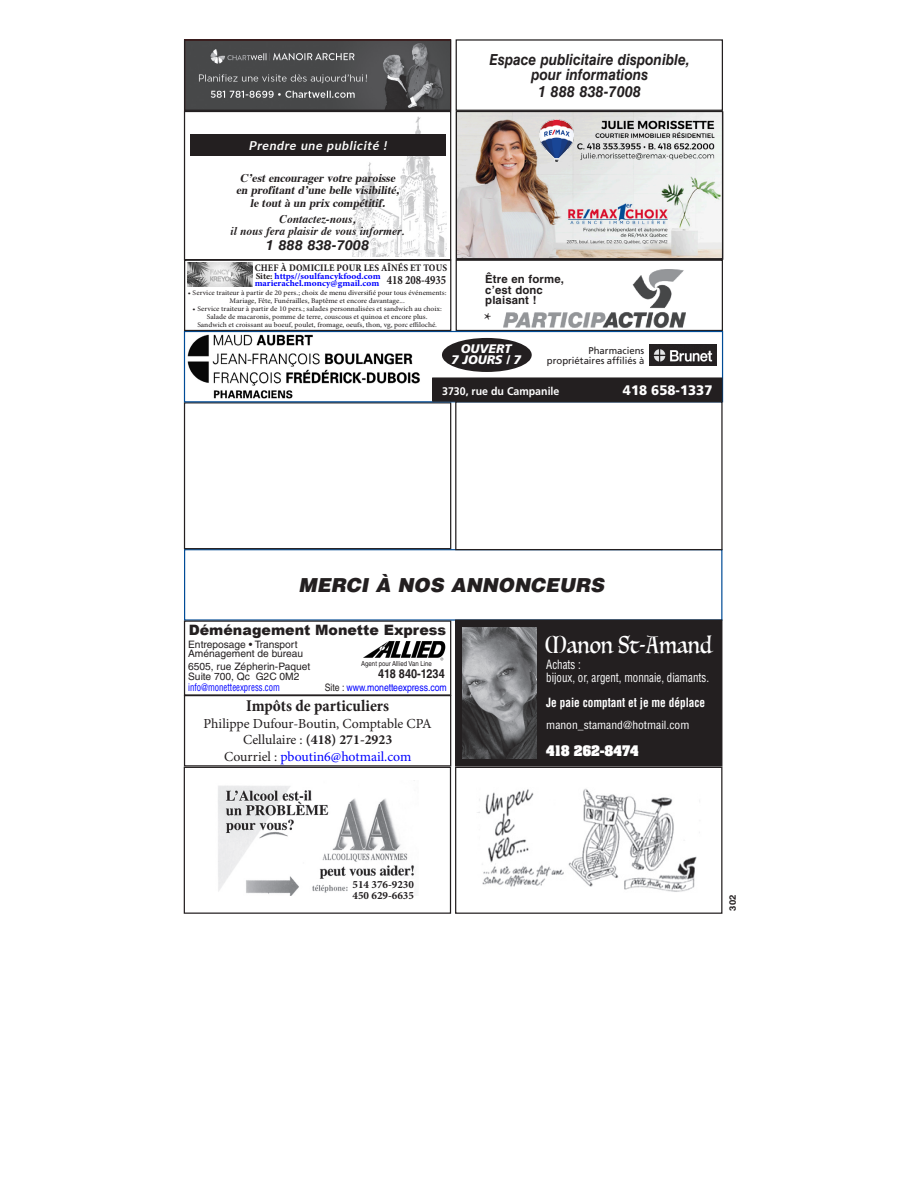
<style>
.page{position:relative;width:918px;height:1188px;background:#fff}
.page>*{position:absolute;margin:0;border:0;box-sizing:border-box;transform-origin:0 0}
.t1{font:23.4px "Luminari";color:#fff;scale:.83 1}
.t2{font:19.5px "Minion Pro";color:#231f20}
.t3{font:italic 900 19.35px "Helvetica LT Std";color:#231f20}
.t4{font:700 condensed 16.5px "Minion Pro";color:#231f20}
.t5{font:italic 700 15.3px/15.3px "Helvetica LT Std";color:#231f20;text-align:center;scale:.9 1}
.t6{font:italic 700 15.3px "Helvetica LT Std";color:#231f20;scale:.96 1}
.t7{font:900 14.25px "Arial";color:#231f20}
.t8{font:13.8px/16.5px "Minion Pro";color:#231f20;text-align:center}
.t9{font:italic 700 13.8px "Helvetica LT Std";color:#231f20;scale:1.06 1}
.t10{font:900 13.8px "Frutiger LT Std";color:#fff;scale:.96 1}
.t11{font:condensed 12.45px/12.5px "Helvetica LT Std";color:#fff;scale:.88 1}
.t12{font:700 condensed 12.45px "Helvetica LT Std";color:#fff;scale:.91 1}
.t13{font:italic 900 12.45px/11.1px "Frutiger LT Std";color:#fff;text-align:center}
.t14{font:700 12.45px "Aachen Std";color:#fff}
.t15{font:700 12.45px "Helvetica LT Std";color:#231f20;scale:.88 1}
.t16{font:italic 700 12.3px "Lato";color:#fff}
.t17{font:italic 700 11.7px/12.3px "Times";color:#231f20;text-align:center}
.t18{font:italic 700 11.7px/11.7px "Times";color:#231f20;text-align:center}
.t19{font:700 11.4px/10.4px "Helvetica LT Std";letter-spacing:.01em;color:#231f20}
.t20{font:condensed 11.1px "Helvetica LT Std";color:#fff;scale:1.05 1}
.t21{font:700 11.1px/11.1px "Minion Pro";color:#231f20}
.t22{font:700 11.1px "Frutiger LT Std";color:#fff;scale:.96 1}
.t23{font:10.2px/10.6px "Helvetica LT Std";color:#231f20}
.t24{font:700 condensed 10.2px "Minion Pro";letter-spacing:.01em;color:#231f20}
.t25{font:10.2px "Helvetica LT Std";color:#00f;scale:.85 1}
.t26{font:9.75px/9.3px "Frutiger LT Std";color:#231f20;text-align:right}
.t27{font:700 9px "Helvetica LT Std";color:#231f20;scale:1.05 1}
.t28{font:700 8.85px/7.6px "Minion Pro";color:#00f;scale:1.06 1}
.t29{font:condensed 7.2px/7.8px "Minion Pro";color:#231f20;text-align:center;scale:1.15 1}
.t30{font:6.9px "Helvetica LT Std";color:#231f20;scale:.88 1}
.s1{color:#231f20}
.s2{font-stretch:condensed;color:#00f}
.s3{font-weight:700}
.s4{color:#00f}
</style>
<div class="page">
<svg style="left:186px;top:41px;width:263px;height:68px;background:#575759"></svg>
<div style="left:184px;top:39px;width:267px;height:72px;border:1px solid #231f20"></div>
<div style="left:184px;top:695px;width:267px;height:72px;border:1px solid #231f20"></div>
<div style="left:184px;top:111px;width:267px;height:149px;border:1px solid #231f20"></div>
<div style="left:455px;top:767px;width:267px;height:147px;border:1px solid #231f20"></div>
<div style="left:184px;top:549px;width:538px;height:72px;border:1px solid #004b96"></div>
<div style="left:456px;top:260px;width:267px;height:71px;border:1px solid #231f20"></div>
<div style="left:456px;top:39px;width:267px;height:72px;border:1px solid #231f20"></div>
<div style="left:184px;top:767px;width:267px;height:147px;border:1px solid #231f20"></div>
<div style="left:456px;top:620px;width:266px;height:146px;background:#231f20"></div>
<div style="left:455px;top:620px;width:267px;height:147px;border:1px solid #231f20"></div>
<img style="left:463px;top:628px;width:73px;height:130px">
<div style="left:184px;top:402px;width:267px;height:147px;border:1px solid #231f20"></div>
<img style="left:187px;top:334px;width:260px;height:65px">
<div style="left:184px;top:331px;width:539px;height:71px;border:1px solid #004b96"></div>
<div style="left:433px;top:378px;width:289px;height:23px;background:#231f20"></div>
<div style="left:432px;top:377px;width:291px;height:25px;border:1px solid #231f20"></div>
<img style="left:649px;top:345px;width:68px;height:21px">
<div style="left:443px;top:339px;width:88px;height:32px;background:#231f20;border-radius:50%"></div>
<div style="left:442px;top:338px;width:90px;height:34px;border:2px solid #231f20;border-radius:50%"></div>
<img style="left:342px;top:117px;width:105px;height:139px">
<div style="left:190px;top:135px;width:255px;height:21px;background:#231f20"></div>
<div style="left:455px;top:401px;width:268px;height:149px;border:1px solid #231f20"></div>
<img style="left:477px;top:788px;width:223px;height:104px">
<img style="left:503px;top:270px;width:183px;height:58px">
<img style="left:218px;top:780px;width:198px;height:115px">
<div style="left:353px;top:880px;width:61px;height:19px;background:#fff"></div>
<div style="left:184px;top:620px;width:267px;height:76px;border:1px solid #231f20"></div>
<img style="left:363px;top:641px;width:82px;height:20px">
<img style="left:458px;top:113px;width:263px;height:144px">
<div style="left:456px;top:111px;width:267px;height:148px;border:1px solid #231f20"></div>
<img style="left:539px;top:119px;width:35px;height:43px">
<img style="left:188px;top:262px;width:65px;height:25px">
<div style="left:184px;top:260px;width:267px;height:71px;border:1px solid #231f20"></div>
<p class="t16" style="left:248px;top:137px;width:143px">Prendre une publicité !</p>
<p class="t17" style="left:236px;top:171px;width:168px">C’estencouragervotreparoisse enprofitantd’unebellevisibilité, letoutàunprixcompétitif.</p>
<p class="t18" style="left:231px;top:212px;width:175px">Contactez-nous,<br>il nous fera plaisir de vous informer.</p>
<p class="t9" style="left:266px;top:237px;width:99px">1 888 838-7008</p>
<p class="t24" style="left:255px;top:261px;width:194px">CHEF À DOMICILE POUR LES AÎNÉS ET TOUS</p>
<p class="t28" style="left:255px;top:272px;width:182px"><span class="s1">Site:</span> https//soulfancykfood.com marierachel.moncy@gmail.com <sup>418</sup> <sup>208-4935</sup></p>
<p class="t29" style="left:188px;top:289px;width:226px">• Service traiteur à partir de 20 pers.; choix de menu diversifié pour tous événements:<br>Mariage, Fête, Funérailles, Baptême et encore davantage...</p>
<p class="t29" style="left:193px;top:305px;width:218px">• Service traiteur à partir de 10 pers.; salades personnalisées et sandwich au choix:<br>Salade de macaronis, pomme de terre, couscous et quinoa et encore plus.<br>Sandwich et croissant au boeuf, poulet, fromage, oeufs, thon, vg, porc effiloché.</p>
<p class="t5" style="left:490px;top:51px;width:224px">Espace publicitaire disponible, pour informations</p>
<p class="t6" style="left:538px;top:82px;width:109px">1 888 838-7008</p>
<p class="t19" style="left:485px;top:274px;width:80px">Être en forme, c’est donc plaisant !</p>
<p class="t2" style="left:484px;top:308px;width:9px">*</p>
<p class="t13" style="left:451px;top:343px;width:72px">OUVERT<br>7 JOURS / 7</p>
<p class="t26" style="left:547px;top:346px;width:99px">Pharmaciens propriétaires affiliés à</p>
<p class="t22" style="left:442px;top:384px;width:124px">3730, rue du Campanile</p>
<p class="t10" style="left:623px;top:382px;width:95px">418 658-1337</p>
<p class="t3" style="left:299px;top:572px;width:307px">MERCI À NOS ANNONCEURS</p>
<p class="t7" style="left:189px;top:620px;width:259px">Déménagement Monette Express</p>
<p class="t23" style="left:188px;top:639px;width:117px;line-height:9.6px">Entreposage • Transport<br>Aménagement de bureau</p>
<p class="t23" style="left:188px;top:661px;width:124px">6505, rue Zépherin-Paquet<br>Suite 700, Qc G2C 0M2 <span class="s2">info@monetteexpress.com</span></p>
<p class="t30" style="left:361px;top:659px;width:82px">Agent pour Allied Van Line</p>
<p class="t15" style="left:378px;top:666px;width:77px">418 840-1234</p>
<p class="t25" style="left:325px;top:682px;width:145px"><span class="s1">Site :</span> www.monetteexpress.com</p>
<p class="t4" style="left:246px;top:694px;width:145px">Impôts de particuliers</p>
<p class="t8" style="left:204px;top:715px;width:230px">Philippe Dufour-Boutin, Comptable CPA<br>Cellulaire : <span class="s3">(418) 271-2923<br></span>Courriel : <span class="s4">pboutin6@hotmail.com</span></p>
<p class="t1" style="left:545px;top:624px;width:202px">Manon St-Amand</p>
<p class="t11" style="left:546px;top:658px;width:186px">Achats :<br>bijoux, or, argent, monnaie, diamants.</p>
<p class="t12" style="left:546px;top:694px;width:176px">Je paie comptant et je me déplace</p>
<p class="t20" style="left:546px;top:718px;width:138px">manon_stamand@hotmail.com</p>
<p class="t14" style="left:546px;top:742px;width:94px">418 262-8474</p>
<p class="t21" style="left:353px;top:879px;width:63px">514 376-9230<br>450 629-6635</p>
<p class="t27" style="left:727px;top:911px;width:17px;rotate:-90deg">302</p>
</div>
